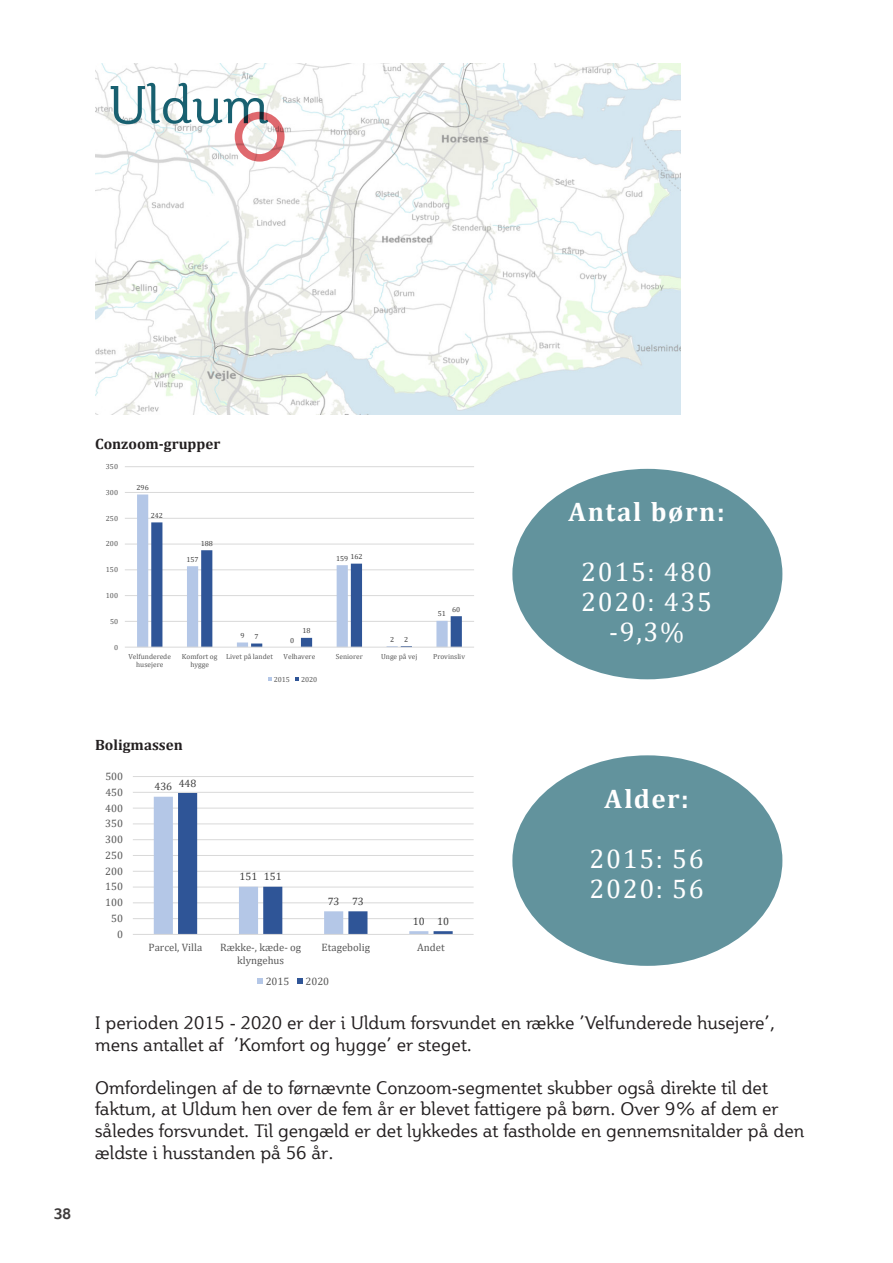
<style>
.page{position:relative;width:893px;height:1263px;background:#fff}
.page>*{position:absolute;margin:0;border:0;box-sizing:border-box;transform-origin:0 0}
.R2{font:52.5px "Plume";color:#186070}
.t1{font:27px/30px "Cambria";letter-spacing:.06em;color:#fff;text-align:center}
.t2{font:700 27px "Cambria";letter-spacing:.06em;color:#fff}
.t3{font:18px/21.6px "Plume";color:#231f20}
.t4{font:700 15px "Cambria";color:#231f20}
.t5{font:700 15px "Plume";color:#3e3b3b}
.t6{font:10.8px/12.6px "Cambria Math";color:#595959;text-align:center}
.t7{font:10.8px "Cambria Math";letter-spacing:-.005em;color:#404040}
.t8{font:7.35px/8.7px "Cambria Math";color:#595959;text-align:center}
.t9{font:7.35px "Cambria Math";letter-spacing:-.005em;color:#404040}
</style>
<div class="page">
<img style="left:95px;top:64px;width:585px;height:350px">
<hr style="left:133px;top:918px;width:341px;height:1px;background:#d9d9d9">
<hr style="left:133px;top:902px;width:341px;height:1px;background:#d9d9d9">
<hr style="left:133px;top:887px;width:341px;height:1px;background:#d9d9d9">
<hr style="left:133px;top:871px;width:341px;height:1px;background:#d9d9d9">
<hr style="left:133px;top:855px;width:341px;height:1px;background:#d9d9d9">
<hr style="left:133px;top:839px;width:341px;height:1px;background:#d9d9d9">
<hr style="left:133px;top:823px;width:341px;height:1px;background:#d9d9d9">
<hr style="left:133px;top:808px;width:341px;height:1px;background:#d9d9d9">
<hr style="left:133px;top:792px;width:341px;height:1px;background:#d9d9d9">
<hr style="left:133px;top:776px;width:341px;height:1px;background:#d9d9d9">
<svg style="left:154px;top:793px;width:299px;height:141px"></svg>
<hr style="left:133px;top:934px;width:341px;height:1px;background:#d9d9d9">
<svg style="left:258px;top:978px;width:5px;height:6px"></svg>
<svg style="left:297px;top:978px;width:6px;height:6px"></svg>
<hr style="left:125px;top:621px;width:349px;height:1px;background:#d9d9d9">
<hr style="left:125px;top:595px;width:349px;height:1px;background:#d9d9d9">
<hr style="left:125px;top:570px;width:349px;height:1px;background:#d9d9d9">
<hr style="left:125px;top:544px;width:349px;height:1px;background:#d9d9d9">
<hr style="left:125px;top:518px;width:349px;height:1px;background:#d9d9d9">
<hr style="left:125px;top:492px;width:349px;height:1px;background:#d9d9d9">
<hr style="left:125px;top:466px;width:349px;height:1px;background:#d9d9d9">
<svg style="left:137px;top:494px;width:14px;height:153px;background:#c2d2eb"></svg>
<svg style="left:151px;top:522px;width:311px;height:125px"></svg>
<hr style="left:125px;top:647px;width:349px;height:1px;background:#d9d9d9">
<svg style="left:268px;top:677px;width:4px;height:4px"></svg>
<svg style="left:295px;top:677px;width:4px;height:4px"></svg>
<div style="left:512px;top:469px;width:270px;height:210px;background:#62939d;border-radius:50%"></div>
<div style="left:512px;top:755px;width:270px;height:211px;background:#62939d;border-radius:50%"></div>
<div style="left:235px;top:112px;width:50px;height:50px;border:8px solid #d1232a;border-radius:50%"></div>
<p class="R2" style="left:108px;top:72px;width:162px">Uldum</p>
<p class="t5" style="left:54px;top:1204px;width:19px">38</p>
<p class="t4" style="left:95px;top:433px;width:127px">Conzoom-grupper</p>
<p class="t8" style="left:106px;top:462px;width:14px">350</p>
<p class="t8" style="left:106px;top:488px;width:14px">300</p>
<p class="t8" style="left:106px;top:514px;width:14px">250</p>
<p class="t8" style="left:106px;top:539px;width:14px">200</p>
<p class="t8" style="left:106px;top:565px;width:14px">150</p>
<p class="t8" style="left:106px;top:591px;width:14px">100</p>
<p class="t8" style="left:110px;top:617px;width:10px">50</p>
<p class="t8" style="left:114px;top:643px;width:6px">0</p>
<p class="t9" style="left:137px;top:483px;width:14px">296</p>
<p class="t9" style="left:151px;top:511px;width:14px">242</p>
<p class="t9" style="left:201px;top:539px;width:14px">188</p>
<p class="t9" style="left:186px;top:555px;width:14px">157</p>
<p class="t9" style="left:240px;top:631px;width:6px">9</p>
<p class="t9" style="left:255px;top:632px;width:6px">7</p>
<p class="t9" style="left:350px;top:552px;width:14px">162</p>
<p class="t9" style="left:336px;top:554px;width:14px">159</p>
<p class="t9" style="left:290px;top:636px;width:6px">0</p>
<p class="t9" style="left:302px;top:627px;width:10px">18</p>
<p class="t9" style="left:390px;top:635px;width:6px">2</p>
<p class="t9" style="left:404px;top:635px;width:6px">2</p>
<p class="t9" style="left:452px;top:605px;width:10px">60</p>
<p class="t9" style="left:438px;top:610px;width:10px">51</p>
<p class="t8" style="left:129px;top:652px;width:44px">Velfunderede husejere</p>
<p class="t8" style="left:182px;top:652px;width:37px">Komfort og hygge</p>
<p class="t8" style="left:226px;top:652px;width:48px">Livet på landet</p>
<p class="t8" style="left:284px;top:652px;width:33px">Velhavere</p>
<p class="t8" style="left:336px;top:652px;width:28px">Seniorer</p>
<p class="t8" style="left:381px;top:652px;width:38px">Unge på vej</p>
<p class="t8" style="left:433px;top:652px;width:33px">Provinsliv</p>
<p class="t8" style="left:274px;top:675px;width:18px">2015</p>
<p class="t8" style="left:301px;top:675px;width:18px">2020</p>
<p class="t4" style="left:95px;top:734px;width:89px">Boligmassen</p>
<p class="t6" style="left:105px;top:770px;width:19px">500</p>
<p class="t6" style="left:105px;top:786px;width:19px">450</p>
<p class="t6" style="left:105px;top:801px;width:19px">400</p>
<p class="t6" style="left:105px;top:817px;width:19px">350</p>
<p class="t6" style="left:105px;top:833px;width:19px">300</p>
<p class="t6" style="left:105px;top:849px;width:19px">250</p>
<p class="t6" style="left:105px;top:865px;width:19px">200</p>
<p class="t6" style="left:105px;top:880px;width:19px">150</p>
<p class="t6" style="left:105px;top:896px;width:19px">100</p>
<p class="t6" style="left:111px;top:912px;width:13px">50</p>
<p class="t6" style="left:117px;top:928px;width:7px">0</p>
<p class="t7" style="left:179px;top:776px;width:19px">448</p>
<p class="t7" style="left:154px;top:780px;width:19px">436</p>
<p class="t7" style="left:240px;top:870px;width:19px">151</p>
<p class="t7" style="left:264px;top:870px;width:19px">151</p>
<p class="t7" style="left:328px;top:895px;width:13px">73</p>
<p class="t7" style="left:352px;top:895px;width:13px">73</p>
<p class="t7" style="left:413px;top:915px;width:13px">10</p>
<p class="t7" style="left:437px;top:915px;width:13px">10</p>
<p class="t6" style="left:149px;top:941px;width:55px">Parcel, Villa</p>
<p class="t6" style="left:220px;top:941px;width:83px">Række-, kæde- og klyngehus</p>
<p class="t6" style="left:322px;top:941px;width:50px">Etagebolig</p>
<p class="t6" style="left:417px;top:941px;width:29px">Andet</p>
<p class="t6" style="left:266px;top:974px;width:25px">2015</p>
<p class="t6" style="left:305px;top:974px;width:25px">2020</p>
<h2 class="t2" style="left:568px;top:493px;width:158px">Antal børn:</h2>
<h2 class="t1" style="left:581px;top:557px;width:132px">2015: 480<br>2020: 435 -9,3%</h2>
<h2 class="t2" style="left:604px;top:779px;width:86px">Alder:</h2>
<h2 class="t1" style="left:590px;top:843px;width:116px;text-align:left">2015: 56<br>2020: 56</h2>
<p class="t3" style="left:95px;top:1012px;width:681px">I perioden 2015 - 2020 er der i Uldum forsvundet en række ’Velfunderede husejere’, mens antallet af ’Komfort og hygge’ er steget.</p>
<p class="t3" style="left:95px;top:1076px;width:711px">Omfordelingen af de to førnævnte Conzoom-segmentet skubber også direkte til det faktum, at Uldum hen over de fem år er blevet fattigere på børn. Over 9% af dem er således forsvundet. Til gengæld er det lykkedes at fastholde en gennemsnitalder på den ældste i husstanden på 56 år.</p>
</div>
